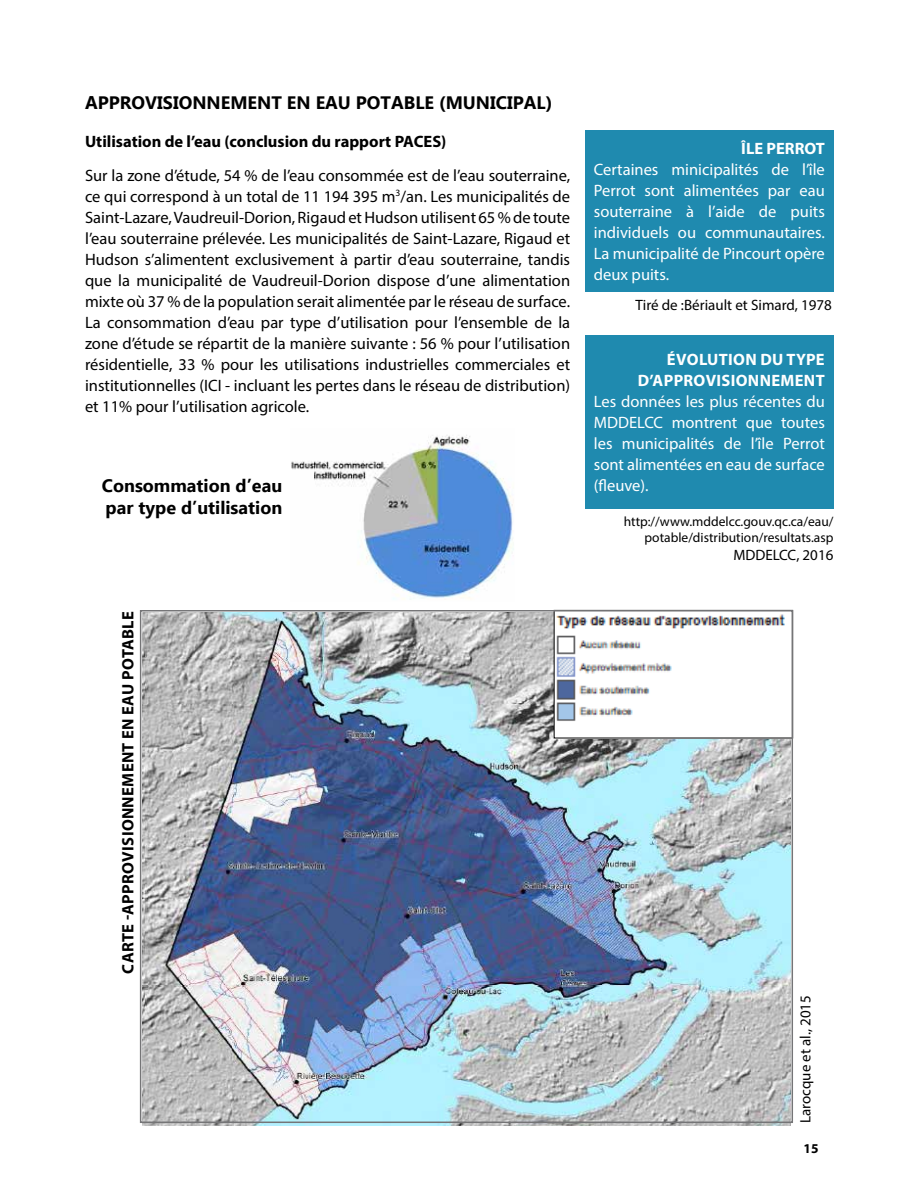
<style>
.page{position:relative;width:918px;height:1188px;background:#fff}
.page>*{position:absolute;margin:0;border:0;box-sizing:border-box;transform-origin:0 0}
.t1{font:700 18px/21.6px "Ebrima";color:#000}
.t2{font:16.5px/21px "Myriad Pro";color:#000;text-align:justify}
.t3{font:16.5px/21px "Myriad Pro";color:#fff;text-align:justify}
.t4{font:700 16.5px "Myriad Pro";color:#000}
.t5{font:700 16.5px "Myriad Pro";letter-spacing:.02em;color:#000}
.t6{font:700 16.5px/21px "Myriad Pro";letter-spacing:.02em;color:#fff;text-align:right}
.t7{font:700 16.5px "Myriad Pro";color:#fff}
.t8{font:15px "Myriad Pro";color:#000}
.t9{font:13.5px/16.2px "Myriad Pro";color:#000;text-align:right}
.t10{font:700 13.5px "Myriad Pro";color:#000}
</style>
<div class="page">
<img style="left:291px;top:435px;width:223px;height:165px">
<img style="left:142px;top:613px;width:649px;height:512px">
<img style="left:556px;top:613px;width:234px;height:123px">
<div style="left:140px;top:610px;width:653px;height:513px;border:2px solid #757577"></div>
<div style="left:585px;top:130px;width:248px;height:162px;background:#1f8aaf"></div>
<div style="left:585px;top:335px;width:248px;height:173px;background:#1f8aaf"></div>
<p class="t1" style="left:85px;top:91px;width:469px">APPROVISIONNEMENT EN EAU POTABLE (MUNICIPAL)</p>
<p class="t4" style="left:85px;top:131px;width:363px">Utilisation de l’eau (conclusion du rapport PACES)</p>
<p class="t2" style="left:85px;top:165px;width:487px">Sur la zone d’étude, 54 % de l’eau consommée est de l’eau souterraine, ce qui correspond à un total de 11 194 395 m<sup>3</sup>/an. Les municipalités de Saint-Lazare, Vaudreuil-Dorion, Rigaud et Hudson utilisent 65 % de toute l’eau souterraine prélevée. Les municipalités de Saint-Lazare, Rigaud et Hudson s’alimentent exclusivement à partir d’eau souterraine, tandis que la municipalité de Vaudreuil-Dorion dispose d’une alimentation mixte où 37 % de la population serait alimentée par le réseau de surface.<br>La consommation d’eau par type d’utilisation pour l’ensemble de la zone d’étude se répartit de la manière suivante : 56 % pour l’utilisation résidentielle, 33 % pour les utilisations industrielles commerciales et institutionnelles (ICI - incluant les pertes dans le réseau de distribution) et 11% pour l’utilisation agricole.</p>
<p class="t1" style="left:102px;top:475px;width:182px">Consommation d’eau par type d’utilisation</p>
<p class="t5" style="left:117px;top:974px;width:364px;rotate:-90deg">CARTE -APPROVISIONNEMENT EN EAU POTABLE</p>
<p class="t7" style="left:741px;top:138px;width:85px">ÎLE PERROT</p>
<p class="t3" style="left:594px;top:159px;width:233px">Certaines minicipalités de l’île Perrot sont alimentées par eau souterraine à l’aide de puits individuels ou communautaires.<br>La municipalité de Pincourt opère deux puits.</p>
<p class="t8" style="left:636px;top:296px;width:198px">Tiré de :Bériault et Simard, 1978</p>
<p class="t6" style="left:638px;top:348px;width:188px">ÉVOLUTION DU TYPE<br>D’APPROVISIONNEMENT</p>
<p class="t3" style="left:594px;top:391px;width:233px">Les données les plus récentes du MDDELCC montrent que toutes les municipalités de l’île Perrot sont alimentées en eau de surface (fleuve).</p>
<p class="t9" style="left:624px;top:513px;width:211px">http://www.mddelcc.gouv.qc.ca/eau/ potable/distribution/resultats.asp</p>
<p class="t8" style="left:733px;top:546px;width:102px">MDDELCC, 2016</p>
<p class="t8" style="left:796px;top:1123px;width:129px;rotate:-90deg">Larocque et al., 2015</p>
<p class="t10" style="left:804px;top:1139px;width:16px">15</p>
</div>
